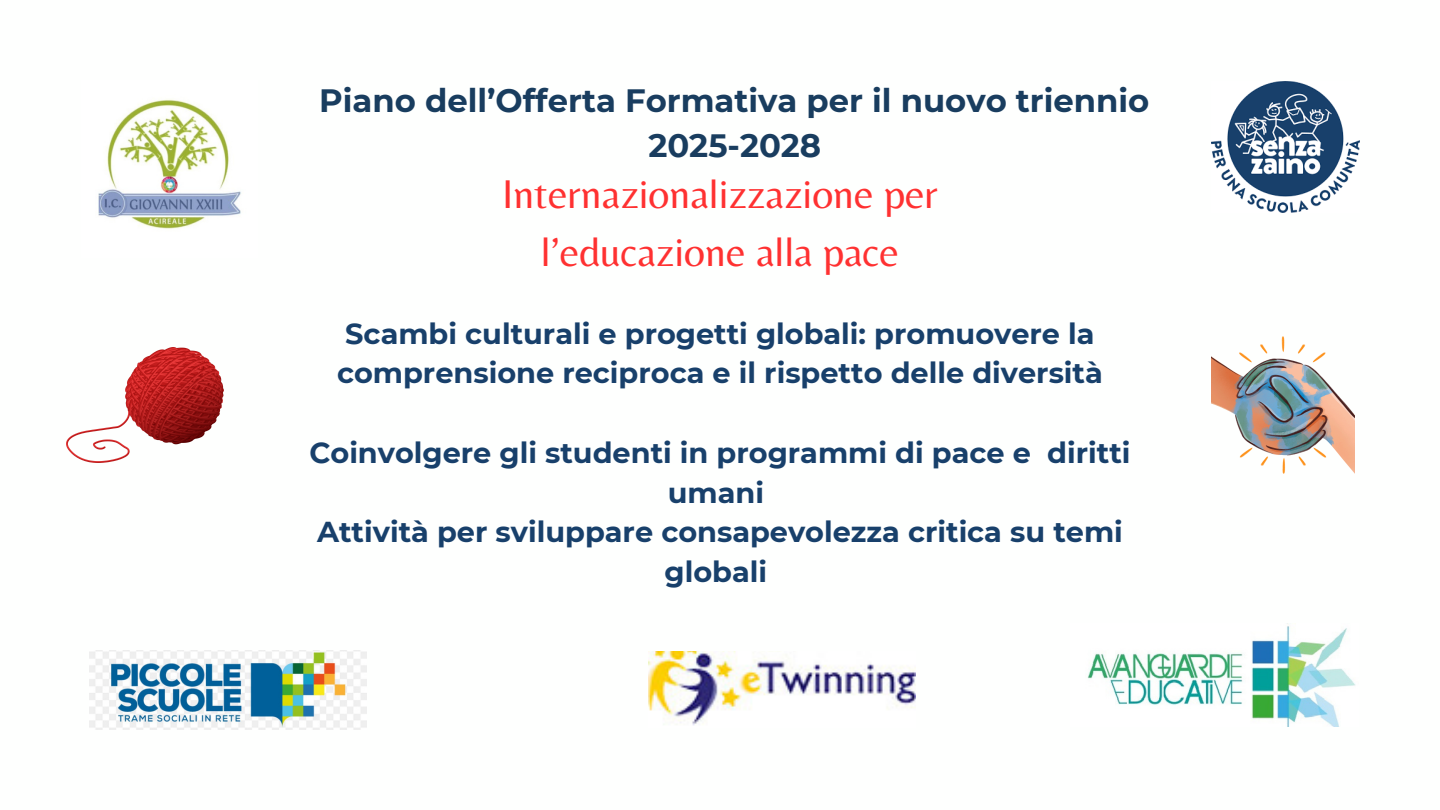
<style>
.page{position:relative;width:1440px;height:810px;background:#fff}
.page>*{position:absolute;margin:0;border:0;box-sizing:border-box;transform-origin:0 0}
.t1{font:41.8px/57.9px "Belleza";color:#ff3131;text-align:center}
.t2{font:700 32.3px/45px "Montserrat";color:#193d5f;text-align:center}
.t3{font:700 28.8px/39.8px "Montserrat";color:#18406b;text-align:center}
</style>
<div class="page">
<img style="left:98px;top:99px;width:143px;height:130px">
<img style="left:1211px;top:81px;width:148px;height:131px">
<img style="left:89px;top:650px;width:278px;height:79px">
<img style="left:648px;top:651px;width:267px;height:74px">
<img style="left:1087px;top:626px;width:269px;height:101px">
<img style="left:67px;top:347px;width:156px;height:116px">
<img style="left:1211px;top:337px;width:144px;height:137px">
<p class="t2" style="left:319px;top:77px;width:832px">Piano dell’Offerta Formativa per il nuovo triennio<br>2025-2028</p>
<p class="t1" style="left:502px;top:165px;width:437px">Internazionalizzazione per l’educazione alla pace</p>
<p class="t3" style="left:337px;top:313px;width:767px;text-align:left">Scambi culturali e progetti globali: promuovere la comprensione reciproca e il rispetto delle diversità</p>
<p class="t3" style="left:309px;top:433px;width:823px">Coinvolgere gli studenti in programmi di pace e diritti umani</p>
<p class="t3" style="left:317px;top:512px;width:807px">Attività per sviluppare consapevolezza critica su temi globali</p>
</div>
